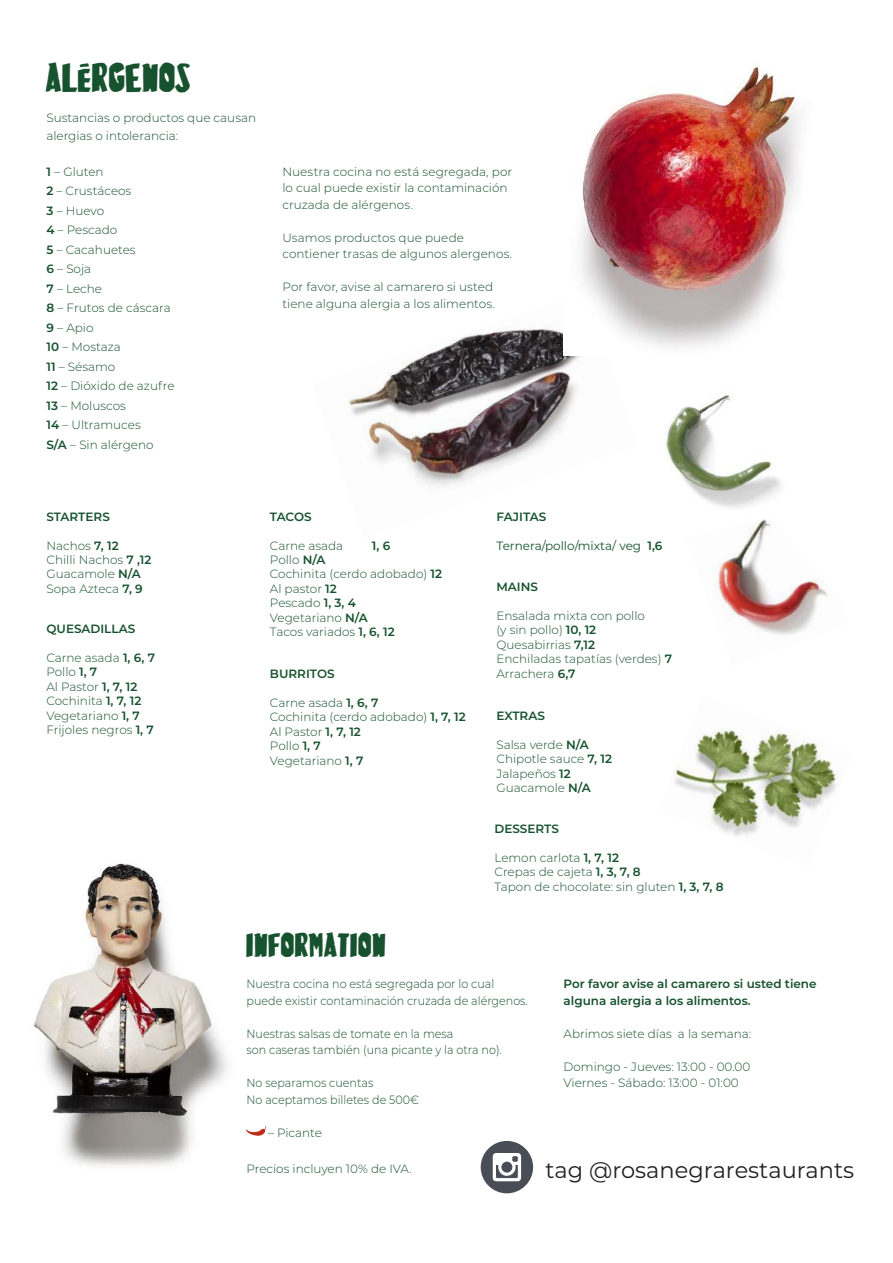
<style>
.page{position:relative;width:893px;height:1263px;background:#fff}
.page>*{position:absolute;margin:0;border:0;box-sizing:border-box;transform-origin:0 0}
.t1{font:36px "Luchita Payol La Ruda";color:#17522e}
.t2{font:30px "Luchita Payol La Ruda";color:#17522e}
.t3{font:22.5px "Montserrat";color:#231f20}
.t4{font:300 12px/14.4px "Montserrat";color:#17522e}
.t5{font:300 12px/19.5px "Montserrat";color:#16512d}
.t6{font:300 12px/16.5px "Montserrat";color:#16512d;scale:.93 1}
.t7{font:600 12px/16.5px "Montserrat";color:#16512d}
.t8{font:600 12px "Montserrat";color:#17522e}
.t9{font:12px "Montserrat";color:#17522e}
.s1{font-weight:600}
</style>
<div class="page">
<img style="left:347px;top:327px;width:234px;height:159px">
<img style="left:563px;top:64px;width:237px;height:292px">
<img style="left:665px;top:395px;width:116px;height:113px">
<img style="left:714px;top:519px;width:114px;height:116px">
<img style="left:674px;top:730px;width:164px;height:106px">
<img style="left:34px;top:863px;width:193px;height:303px">
<svg style="left:246px;top:1126px;width:20px;height:10px"></svg>
<div style="left:481px;top:1141px;width:52px;height:52px;background:#494d56;border-radius:50%"></div>
<svg style="left:493px;top:1153px;width:28px;height:28px"></svg>
<h1 class="t1" style="left:46px;top:59px;width:147px">ALÉRGENOS</h1>
<p class="t5" style="left:46px;top:108px;width:211px;line-height:18px">Sustancias o productos que causan alergias o intolerancia:</p>
<p class="t5" style="left:46px;top:162px;width:130px"><span class="s1">1</span> – Gluten<br><span class="s1">2</span> – Crustáceos<br><span class="s1">3</span> – Huevo<br><span class="s1">4</span> – Pescado<br><span class="s1">5</span> – Cacahuetes<br><span class="s1">6</span> – Soja<br><span class="s1">7</span> – Leche<br><span class="s1">8</span> – Frutos de cáscara<br><span class="s1">9</span> – Apio<br><span class="s1">10</span> – Mostaza<br><span class="s1">11</span> – Sésamo<br><span class="s1">12</span> – Dióxido de azufre<br><span class="s1">13</span> – Moluscos<br><span class="s1">14</span> – Ultramuces<br><span class="s1">S/A</span> – Sin alérgeno</p>
<p class="t5" style="left:282px;top:163px;width:231px;line-height:16.5px">Nuestra cocina no está segregada, por lo cual puede existir la contaminación cruzada de alérgenos.</p>
<p class="t5" style="left:282px;top:229px;width:231px;line-height:16.5px">Usamos productos que puede contiener trasas de algunos alergenos.</p>
<p class="t5" style="left:282px;top:279px;width:214px;line-height:16.5px">Por favor, avise al camarero si usted tiene alguna alergia a los alimentos.</p>
<p class="t8" style="left:46px;top:508px;width:65px">STARTERS</p>
<p class="t4" style="left:46px;top:538px;width:106px">Nachos <span class="s1">7, 12<br></span>Chilli Nachos <span class="s1">7 ,12<br></span>Guacamole <span class="s1">N/A<br></span>Sopa Azteca <span class="s1">7, 9</span></p>
<p class="t8" style="left:270px;top:508px;width:43px">TACOS</p>
<p class="t4" style="left:270px;top:538px;width:75px">Carne asada</p>
<p class="t8" style="left:372px;top:537px;width:20px">1, 6</p>
<p class="t4" style="left:270px;top:552px;width:174px">Pollo <span class="s1">N/A<br></span>Cochinita (cerdo adobado) <span class="s1">12<br></span>Al pastor <span class="s1">12<br></span>Pescado <span class="s1">1, 3, 4<br></span>Vegetariano <span class="s1">N/A</span></p>
<p class="t8" style="left:46px;top:620px;width:90px">QUESADILLAS</p>
<p class="t4" style="left:270px;top:624px;width:126px">Tacos variados <span class="s1">1, 6, 12</span></p>
<p class="t4" style="left:46px;top:650px;width:110px">Carne asada <span class="s1">1, 6, 7<br></span>Pollo <span class="s1">1, 7<br></span>Al Pastor <span class="s1">1, 7, 12<br></span>Cochinita <span class="s1">1, 7, 12<br></span>Vegetariano <span class="s1">1, 7<br></span>Frijoles negros <span class="s1">1, 7</span></p>
<p class="t8" style="left:270px;top:665px;width:66px">BURRITOS</p>
<p class="t4" style="left:270px;top:695px;width:197px">Carne asada <span class="s1">1, 6, 7<br></span>Cochinita (cerdo adobado) <span class="s1">1, 7, 12<br></span>Al Pastor <span class="s1">1, 7, 12<br></span>Pollo <span class="s1">1, 7<br></span>Vegetariano <span class="s1">1, 7</span></p>
<p class="t8" style="left:496px;top:508px;width:51px">FAJITAS</p>
<p class="t9" style="left:496px;top:537px;width:167px">Ternera/pollo/mixta/ veg <span class="s1">1,6</span></p>
<p class="t8" style="left:496px;top:578px;width:43px">MAINS</p>
<p class="t4" style="left:496px;top:608px;width:177px">Ensalada mixta con pollo<br>(y sin pollo) <span class="s1">10, 12<br></span>Quesabirrias <span class="s1">7,12<br></span>Enchiladas tapatías (verdes) <span class="s1">7<br></span>Arrachera <span class="s1">6,7</span></p>
<p class="t8" style="left:496px;top:707px;width:50px">EXTRAS</p>
<p class="t4" style="left:496px;top:737px;width:117px">Salsa verde <span class="s1">N/A<br></span>Chipotle sauce <span class="s1">7, 12<br></span>Jalapeños <span class="s1">12<br></span>Guacamole <span class="s1">N/A</span></p>
<p class="t8" style="left:494px;top:820px;width:66px">DESSERTS</p>
<p class="t4" style="left:494px;top:850px;width:231px">Lemon carlota <span class="s1">1, 7, 12<br></span>Crepas de cajeta <span class="s1">1, 3, 7, 8<br></span>Tapon de chocolate: sin gluten <span class="s1">1, 3, 7, 8</span></p>
<h2 class="t2" style="left:246px;top:929px;width:142px">INFORMATION</h2>
<p class="t6" style="left:246px;top:975px;width:304px">Nuestra cocina no está segregada por lo cual puede existir contaminación cruzada de alérgenos.</p>
<p class="t6" style="left:246px;top:1025px;width:276px">Nuestras salsas de tomate en la mesa<br>son caseras también (una picante y la otra no).</p>
<p class="t6" style="left:246px;top:1074px;width:187px">No separamos cuentas<br>No aceptamos billetes de 500€</p>
<p class="t5" style="left:268px;top:1122px;width:55px">– Picante</p>
<p class="t5" style="left:246px;top:1158px;width:167px">Precios incluyen 10% de IVA.</p>
<h3 class="t3" style="left:545px;top:1155px;width:310px">tag @rosanegrarestaurants</h3>
<p class="t7" style="left:564px;top:975px;width:255px">Por favor avise al camarero si usted tiene alguna alergia a los alimentos.</p>
<p class="t5" style="left:564px;top:1023px;width:189px">Abrimos siete días a la semana:</p>
<p class="t5" style="left:564px;top:1058px;width:188px;line-height:16.5px">Domingo - Jueves: 13:00 - 00.00<br>Viernes - Sábado: 13:00 - 01:00</p>
</div>
